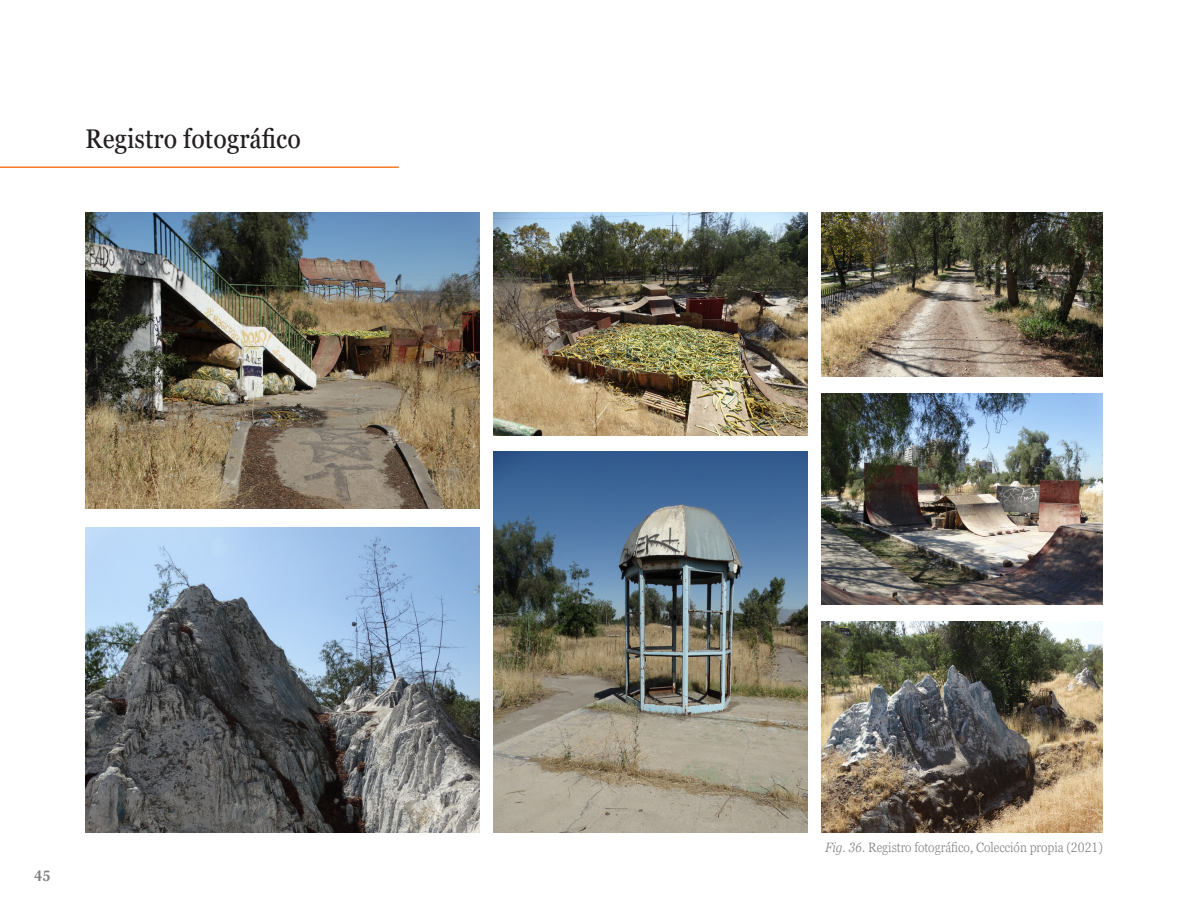
<style>
.page{position:relative;width:1188px;height:918px;background:#fff}
.page>*{position:absolute;margin:0;border:0;box-sizing:border-box;transform-origin:0 0}
.t1{font:condensed 27px "Georgia Pro";color:#231f20}
.t2{font:600 condensed 15px "Georgia Pro";color:#7f7f7f}
.t3{font:300 condensed 13.5px "Georgia Pro";color:#7f7f7f}
.s1{font-style:italic}
</style>
<div class="page">
<hr style="left:0;top:166px;width:399px;height:2px;background:#f4792a">
<img style="left:821px;top:622px;width:282px;height:211px">
<img style="left:494px;top:213px;width:313px;height:223px">
<img style="left:821px;top:213px;width:282px;height:164px">
<img style="left:85px;top:527px;width:394px;height:306px">
<img style="left:494px;top:451px;width:313px;height:382px">
<img style="left:821px;top:394px;width:282px;height:211px">
<img style="left:85px;top:213px;width:394px;height:295px">
<p class="t1" style="left:85px;top:123px;width:217px">Registro fotográfico</p>
<p class="t2" style="left:34px;top:867px;width:18px">45</p>
<p class="t3" style="left:825px;top:838px;width:279px"><span class="s1">Fig. 36.</span> Registro fotográfico, Colección propia (2021)</p>
</div>
